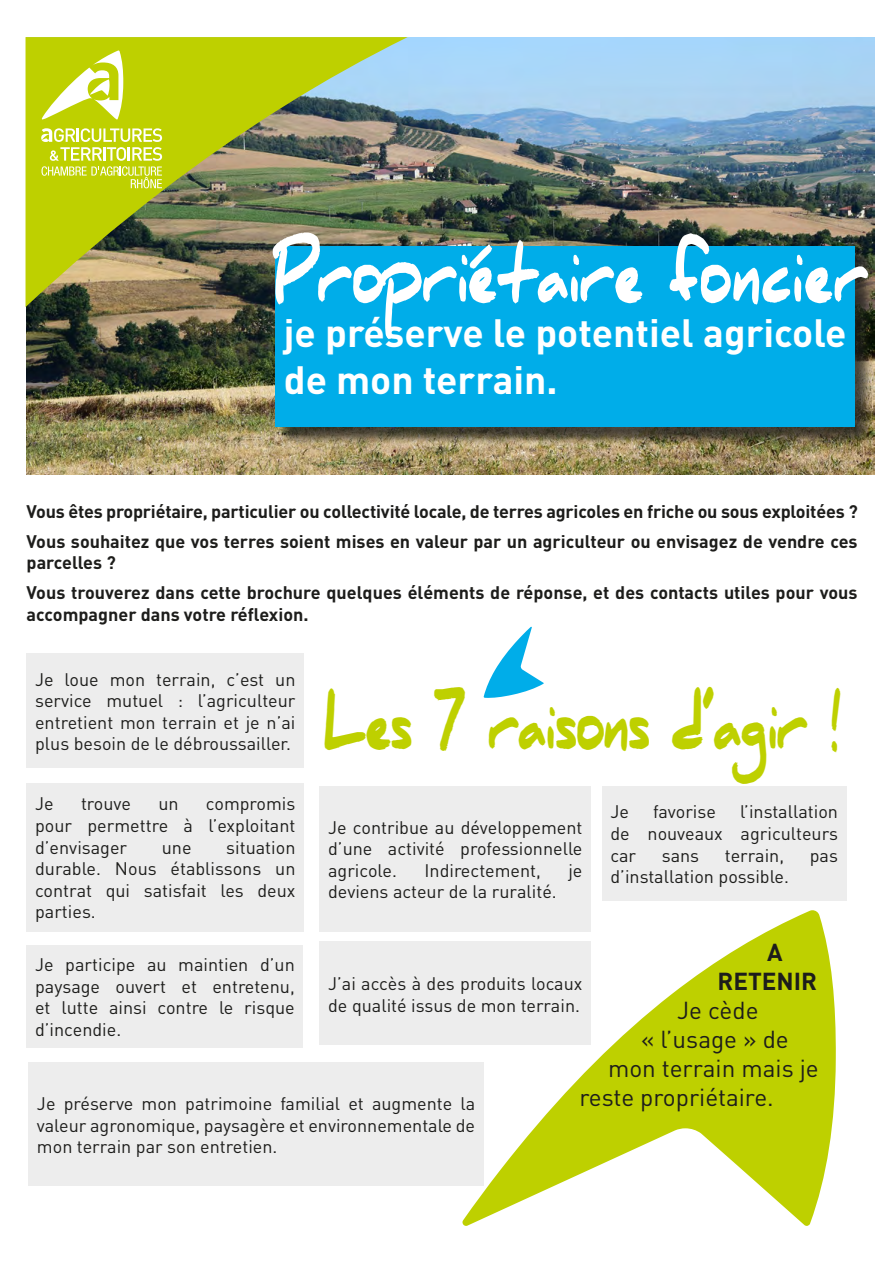
<style>
.page{position:relative;width:893px;height:1263px;background:#fff}
.page>*{position:absolute;margin:0;border:0;box-sizing:border-box;transform-origin:0 0}
.t1{font:900 75.75px "Daniel";letter-spacing:-.02em;color:#fff;scale:.67 1}
.t2{font:900 67.05px "Daniel";letter-spacing:-.03em;color:#bed000;scale:.67 1}
.t3{font:700 39px/46.8px "DIN";color:#fff}
.t4{font:24.3px "DIN";color:#1d1d1b}
.t5{font:700 24.3px/29.1px "DIN";color:#1d1d1b}
.t6{font:18px/21.6px "DIN";color:#1d1d1b;text-align:justify}
.t7{font:700 18px/30.2px "DIN";color:#1d1d1b}
</style>
<div class="page">
<div style="left:320px;top:786px;width:271px;height:145px;background:#ededed"></div>
<div style="left:602px;top:786px;width:245px;height:115px;background:#ededed"></div>
<div style="left:27px;top:783px;width:277px;height:148px;background:#ededed"></div>
<div style="left:28px;top:1063px;width:456px;height:123px;background:#ededed"></div>
<img style="left:27px;top:37px;width:848px;height:438px">
<img style="left:26px;top:37px;width:382px;height:270px">
<svg style="left:462px;top:910px;width:374px;height:316px;fill:#bed000"></svg>
<div style="left:27px;top:653px;width:277px;height:115px;background:#ededed"></div>
<div style="left:27px;top:945px;width:276px;height:103px;background:#ededed"></div>
<div style="left:320px;top:942px;width:271px;height:103px;background:#ededed"></div>
<div style="left:277px;top:248px;width:597px;height:198px;background:#1d1d1b;opacity:.75"></div>
<div style="left:275px;top:246px;width:580px;height:181px;background:#00ade9"></div>
<svg style="left:41px;top:128px;width:121px;height:60px;background:#cfdc43"></svg>
<svg style="left:42px;top:50px;width:81px;height:69px"></svg>
<svg style="left:484px;top:627px;width:60px;height:71px"></svg>
<h1 class="t1" style="left:273px;top:232px;width:890px">Propriétaire foncier</h1>
<h3 class="t3" style="left:284px;top:308px;width:564px">je préserve le potentiel agricole de mon terrain.</h3>
<p class="t7" style="left:27px;top:495px;width:833px">Vous êtes propriétaire, particulier ou collectivité locale, de terres agricoles en friche ou sous exploitées ?<br>Vous souhaitez que vos terres soient mises en valeur par un agriculteur ou envisagez de vendre ces</p>
<p class="t7" style="left:27px;top:547px;width:832px">parcelles ?<br>Vous trouverez dans cette brochure quelques éléments de réponse, et des contacts utiles pour vous</p>
<p class="t7" style="left:27px;top:599px;width:283px">accompagner dans votre réflexion.</p>
<p class="t6" style="left:35px;top:668px;width:262px">Je loue mon terrain, c’est un service mutuel : l’agriculteur entretient mon terrain et je n’ai plus besoin de le débroussailler.</p>
<p class="t6" style="left:35px;top:793px;width:262px;text-indent:171px">compromis pour permettre à l’exploitant d’envisager</p>
<p class="t6" style="left:35px;top:793px;width:20px">Je</p>
<p class="t6" style="left:81px;top:793px;width:51px">trouve</p>
<p class="t6" style="left:158px;top:793px;width:22px">un</p>
<p class="t6" style="left:35px;top:836px;width:262px;text-indent:191px">situation durable. Nous établissons un contrat qui satisfait les deux parties.</p>
<p class="t6" style="left:162px;top:836px;width:31px">une</p>
<h2 class="t2" style="left:324px;top:687px;width:776px">Les 7 raisons d’agir !</h2>
<p class="t6" style="left:328px;top:816px;width:256px">Je contribue au développement d’une activité professionnelle agricole.</p>
<p class="t6" style="left:424px;top:859px;width:118px">Indirectement,</p>
<p class="t6" style="left:568px;top:859px;width:16px">je</p>
<p class="t6" style="left:328px;top:881px;width:230px">deviens acteur de la ruralité.</p>
<p class="t6" style="left:610px;top:801px;width:20px">Je</p>
<p class="t6" style="left:653px;top:801px;width:64px">favorise</p>
<p class="t6" style="left:610px;top:801px;width:229px;text-indent:130px">l’installation de nouveaux agriculteurs car</p>
<p class="t6" style="left:662px;top:844px;width:39px">sans</p>
<p class="t6" style="left:725px;top:844px;width:61px">terrain,</p>
<p class="t6" style="left:810px;top:844px;width:30px">pas</p>
<p class="t6" style="left:610px;top:865px;width:180px">d’installation possible.</p>
<h3 class="t5" style="left:717px;top:936px;width:101px;text-indent:50px">A<br>RETENIR</h3>
<h3 class="t4" style="left:677px;top:995px;width:83px">Je cède</h3>
<h3 class="t4" style="left:641px;top:1024px;width:149px">« l’usage » de</h3>
<h3 class="t4" style="left:608px;top:1053px;width:212px">mon terrain mais je</h3>
<h3 class="t4" style="left:579px;top:1082px;width:196px">reste propriétaire.</h3>
<p class="t6" style="left:35px;top:953px;width:261px">Je participe au maintien d’un paysage ouvert et entretenu, et lutte ainsi contre le risque d’incendie.</p>
<p class="t6" style="left:328px;top:972px;width:256px">J’ai accès à des produits locaux de qualité issus de mon terrain.</p>
<p class="t6" style="left:37px;top:1092px;width:440px">Je préserve mon patrimoine familial et augmente la valeur agronomique, paysagère et environnementale de mon terrain par son entretien.</p>
</div>
